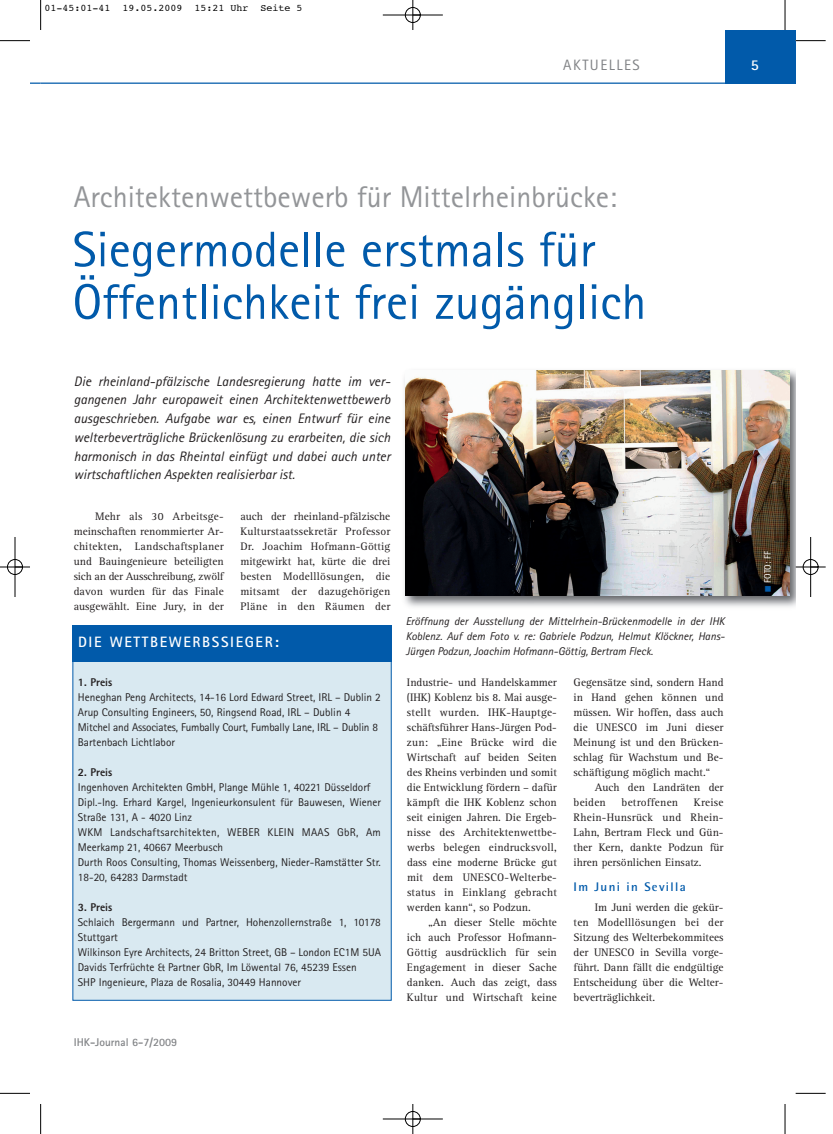
<style>
.page{position:relative;width:833px;height:1134px;background:#fff}
.page>*{position:absolute;margin:0;border:0;box-sizing:border-box;transform-origin:0 0}
.t1{font:50px/52.5px "Rotis Sans Serif";color:#015aaa}
.t2{font:30px "Rotis Sans Serif";color:#939598}
.t3{font:700 15px "Rotis Sans Serif";letter-spacing:.105em;color:#fff}
.t4{font:15px "Rotis Sans Serif";letter-spacing:.1em;color:#808285}
.t5{font:italic 13.75px/18.8px "Rotis Sans Serif";color:#231f20;text-align:justify}
.t6{font:700 12.5px "Rotis Semi Sans";letter-spacing:.105em;color:#015aaa}
.t7{font:11.25px/15px "Rotis Serif";color:#231f20;text-align:justify}
.t8{font:11.25px/15px "Rotis Sans Serif";color:#231f20}
.t9{font:italic 11.25px/15px "Rotis Sans Serif";color:#231f20;text-align:justify}
.t10{font:800 11.25px "Rotis Sans Serif";color:#231f20}
.t11{font:700 11.25px "Rotis Sans Serif";color:#808285}
.t12{font:11.25px "Rotis Serif";letter-spacing:.02em;color:#231f20}
.t13{font:10px "Courier";color:#000}
.t14{font:9.38px "Rotis Sans Serif";letter-spacing:-.01em;color:#fff}
.s1{font-family:"European Pi Three";color:#015aaa}
</style>
<div class="page">
<div style="left:724px;top:30px;width:71px;height:53px;background:#015aaa"></div>
<hr style="left:41px;top:83px;width:754px;height:1px;background:#015aaa">
<img style="left:404px;top:370px;width:391px;height:237px">
<img style="left:406px;top:370px;width:384px;height:225px">
<div style="left:73px;top:656px;width:318px;height:344px;background:#d9e9f1"></div>
<div style="left:73px;top:625px;width:318px;height:37px;background:#015aaa"></div>
<hr style="left:40px;top:0;width:1px;height:30px;background:#000">
<hr style="left:0;top:40px;width:30px;height:1px;background:#000">
<hr style="left:785px;top:0;width:1px;height:30px;background:#000">
<hr style="left:795px;top:40px;width:30px;height:1px;background:#000">
<hr style="left:40px;top:1104px;width:1px;height:30px;background:#000">
<hr style="left:0;top:1093px;width:30px;height:1px;background:#000">
<hr style="left:785px;top:1104px;width:1px;height:30px;background:#000">
<hr style="left:795px;top:1093px;width:30px;height:1px;background:#000">
<div style="left:7px;top:559px;width:16px;height:16px;border:1px solid #fff;border-radius:50%"></div>
<div style="left:803px;top:559px;width:15px;height:16px;border:1px solid #fff;border-radius:50%"></div>
<hr style="left:383px;top:15px;width:60px;height:1px;background:#000">
<hr style="left:383px;top:1118px;width:60px;height:1px;background:#000">
<hr style="left:15px;top:537px;width:1px;height:60px;background:#000">
<hr style="left:810px;top:537px;width:1px;height:60px;background:#000">
<hr style="left:412px;top:0;width:1px;height:30px;background:#000">
<hr style="left:412px;top:1104px;width:1px;height:30px;background:#000">
<hr style="left:0;top:567px;width:30px;height:1px;background:#000">
<hr style="left:795px;top:567px;width:30px;height:1px;background:#000">
<div style="left:405px;top:7px;width:15px;height:16px;border:1px solid #000;border-radius:50%"></div>
<div style="left:405px;top:1111px;width:15px;height:15px;border:1px solid #000;border-radius:50%"></div>
<div style="left:7px;top:559px;width:16px;height:15px;border:1px solid #000;border-radius:50%"></div>
<div style="left:803px;top:559px;width:15px;height:15px;border:1px solid #000;border-radius:50%"></div>
<p class="t13" style="left:44px;top:4px;width:260px">01-45:01-41 19.05.2009 15:21 Uhr Seite 5</p>
<h3 class="t4" style="left:563px;top:59px;width:78px">AKTUELLES</h3>
<h3 class="t3" style="left:751px;top:60px;width:10px">5</h3>
<h2 class="t2" style="left:74px;top:186px;width:544px">Architektenwettbewerb für Mittelrheinbrücke:</h2>
<h1 class="t1" style="left:73px;top:228px;width:575px">Siegermodelle erstmals für<br>Öffentlichkeit frei zugänglich</h1>
<p class="t5" style="left:74px;top:373px;width:318px">Die rheinland-pfälzische Landesregierung hatte im ver - gangenen Jahr europaweit einen Ar chi tek ten wett bewerb ausgeschrieben. Aufgabe war es, einen Ent wurf für eine welterbeverträgliche Brückenlösung zu erarbeiten, die sich harmonisch in das Rheintal ein fügt und dabei auch unter wirtschaftlichen As pekten realisierbar ist.</p>
<p class="t7" style="left:74px;top:510px;width:151px;text-indent:21px">Mehr als 30 Arbeits ge - mein schaf ten renommierter Ar - chi tek ten, Landschaftsplaner und Bau ingenieure beteiligten sich an der Ausschreibung, zwölf da von wurden für das Finale ausgewählt. Eine Jury, in der</p>
<p class="t7" style="left:240px;top:510px;width:151px">auch der rhein land-pfälzische Kul tur staats sekretär Professor Dr. Jo achim Hofmann-Göttig mitgewirkt hat, kürte die drei besten Mo dell lösungen, die mitsamt der dazugehörigen Pläne in den Räu men der</p>
<h3 class="t3" style="left:78px;top:637px;width:202px">DIE WETTBEWERBSSIEGER:</h3>
<p class="t10" style="left:78px;top:678px;width:36px">1. Preis</p>
<p class="t8" style="left:78px;top:690px;width:304px">Heneghan Peng Architects, 14-16 Lord Edward Street, IRL – Dublin 2<br>Arup Consulting Engineers, 50, Ringsend Road, IRL – Dublin 4<br>Mitchel and Associates, Fumbally Court, Fumbally Lane, IRL – Dublin 8<br>Bartenbach Lichtlabor</p>
<p class="t10" style="left:78px;top:768px;width:36px">2. Preis</p>
<p class="t8" style="left:78px;top:780px;width:304px">Ingenhoven Architekten GmbH, Plange Mühle 1, 40221 Düsseldorf Dipl.-Ing. Erhard Kargel, Ingenieurkonsulent für Bauwesen, Wiener Straße 131, A - 4020 Linz<br>WKM Landschaftsarchitekten, WEBER KLEIN MAAS GbR, Am Meerkamp 21, 40667 Meerbusch<br>Durth Roos Consulting, Thomas Weissenberg, Nieder-Ramstätter Str.<br>18-20, 64283 Darmstadt</p>
<p class="t10" style="left:78px;top:903px;width:36px">3. Preis</p>
<p class="t8" style="left:78px;top:915px;width:304px">Schlaich Bergermann und Partner, Hohenzollernstraße 1, 10178<br>Stutt gart<br>Wilkinson Eyre Architects, 24 Britton Street, GB – London EC1M 5UA Davids Terfrüchte &amp; Partner GbR, Im Löwental 76, 45239 Essen<br>SHP Ingenieure, Plaza de Rosalia, 30449 Hannover</p>
<p class="t11" style="left:74px;top:1038px;width:105px">IHK-Journal 6-7/2009</p>
<p class="t9" style="left:406px;top:615px;width:320px">Eröffnung der Ausstellung der Mittelrhein-Brückenmodelle in der IHK Koblenz. Auf dem Foto v. re: Gabriele Podzun, Helmut Klöckner, Hans-Jürgen Podzun, Joachim Hofmann-Göttig, Bertram Fleck.</p>
<p class="t7" style="left:407px;top:675px;width:151px">Industrie- und Handelskammer (IHK) Koblenz bis 8. Mai ausge&shy;stellt wurden. IHK-Hauptge - schäfts führer Hans-Jürgen Pod - zun: „Eine Brücke wird die Wirtschaft auf bei den Seiten des Rheins ver bin den und somit die Ent wick lung fördern – dafür kämpft die IHK Koblenz schon seit einigen Jahren. Die Ergeb - nisse des Ar chi tektenwett be - werbs belegen ein drucksvoll, dass eine mo der ne Brücke gut mit dem UNES CO-Welterbe - status in Ein klang ge bracht werden kann“, so Pod zun.</p>
<p class="t7" style="left:407px;top:915px;width:151px;text-indent:21px">„An dieser Stelle möchte ich auch Pro fessor Hof mann-Göttig ausdrücklich für sein Engagement in dieser Sache danken. Auch das zeigt, dass Kultur und Wirtschaft kei ne</p>
<p class="t7" style="left:573px;top:675px;width:151px">Gegensätze sind, sondern Hand in Hand gehen können und müs sen. Wir hoffen, dass auch die UNESCO im Juni die ser Mei nung ist und den Brück en - schlag für Wachstum und Be - schäftigung möglich macht.“</p>
<p class="t7" style="left:573px;top:780px;width:151px;text-indent:21px">Auch den Landräten der beiden</p>
<p class="t12" style="left:621px;top:797px;width:58px">be troffenen</p>
<p class="t7" style="left:573px;top:795px;width:151px;text-indent:120px">Kreise Rhein-Huns rück und Rhein-Lahn, Bertram Fleck und Gün - ther Kern, dankte Podzun für ihren persönlichen Einsatz.</p>
<p class="t6" style="left:573px;top:882px;width:114px">Im Juni in Sevilla</p>
<p class="t7" style="left:573px;top:900px;width:151px;text-indent:21px">Im Juni werden die gekür&shy;ten Mo delllösungen bei der Sitzung des Welterbekommitees der UNESCO in Sevilla vorge&shy;führt. Dann fällt die endgültige Ent schei dung über die Welt er - be ver träglichkeit.</p>
<p class="t14" style="left:764px;top:592px;width:42px;rotate:-90deg"><span class="s1">-</span> FOTO: FF</p>
</div>
